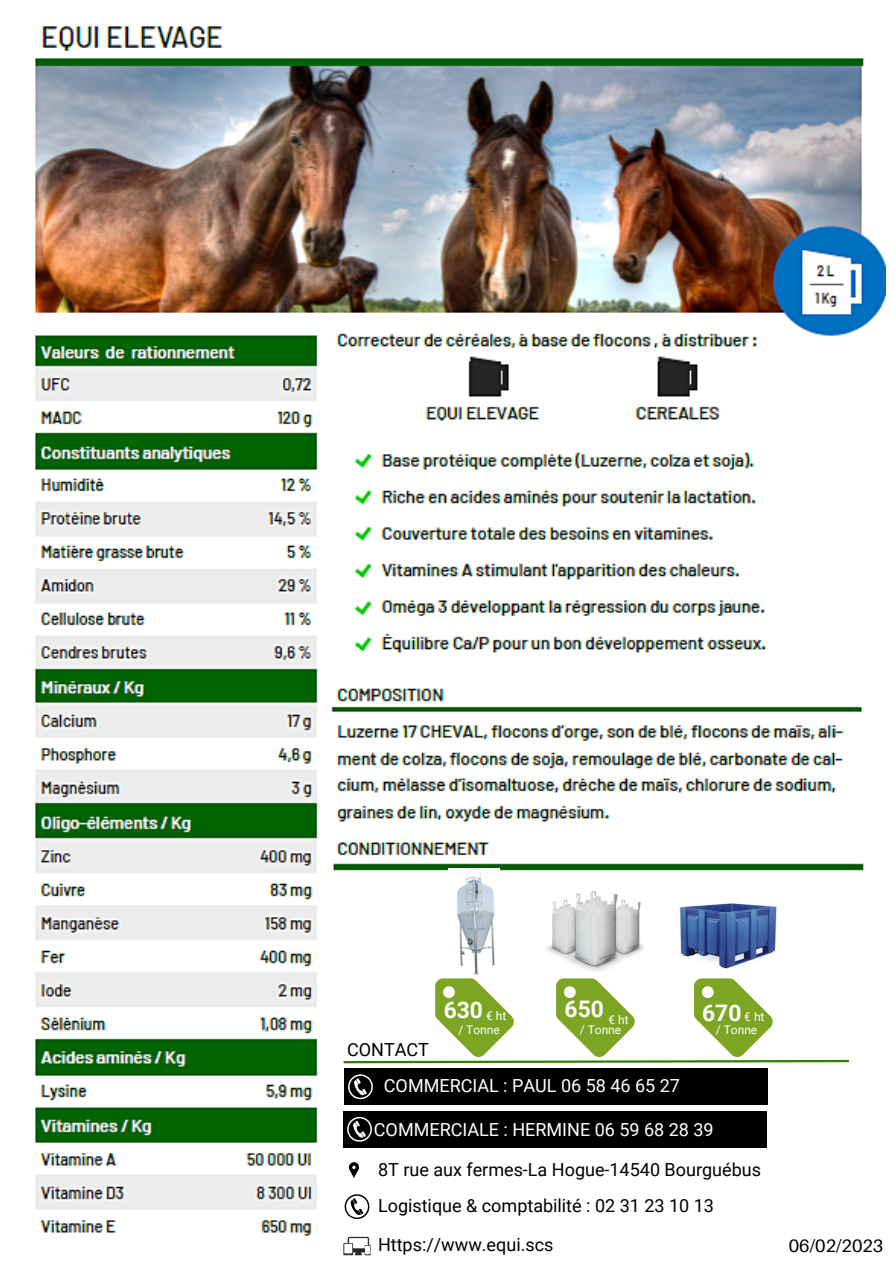
<style>
.page{position:relative;width:894px;height:1264px;background:#fff}
.page>*{position:absolute;margin:0;border:0;box-sizing:border-box;transform-origin:0 0}
.t1{font:700 22.8px "Roboto";color:#fff}
.t2{font:18px/36.3px "Roboto";color:#000}
.t3{font:18px "Roboto";color:#fff}
.t4{font:18px "Aileron";color:#000}
.t5{font:12px "Roboto";color:#fff}
.s1{font-weight:400;font-size:12px}
</style>
<div class="page">
<img style="left:35px;top:26px;width:850px;height:1210px">
<div style="left:343px;top:883px;width:506px;height:163px;background:#fff"></div>
<img style="left:679px;top:903px;width:98px;height:66px">
<img style="left:546px;top:873px;width:97px;height:98px">
<img style="left:449px;top:869px;width:50px;height:106px">
<div style="left:328px;top:1058px;width:565px;height:205px;background:#fff"></div>
<svg style="left:342px;top:978px;width:508px;height:86px"></svg>
<svg style="left:349px;top:1162px;width:10px;height:15px"></svg>
<svg style="left:344px;top:1194px;width:25px;height:24px"></svg>
<img style="left:343px;top:1236px;width:27px;height:20px">
<div style="left:344px;top:1068px;width:423px;height:36px;background:#000"></div>
<svg style="left:348px;top:1074px;width:25px;height:25px"></svg>
<div style="left:343px;top:1110px;width:423px;height:37px;background:#000"></div>
<svg style="left:347px;top:1116px;width:25px;height:26px"></svg>
<p class="t2" style="left:347px;top:1031px;width:83px">CONTACT</p>
<p class="t1" style="left:443px;top:996px;width:64px">630 <sub>€</sub> <sub>ht</sub></p>
<p class="t5" style="left:458px;top:1023px;width:43px">/ Tonne</p>
<p class="t1" style="left:564px;top:996px;width:65px">650 <sub>€</sub> <sub>ht</sub></p>
<p class="t5" style="left:579px;top:1023px;width:43px">/ Tonne</p>
<p class="t1" style="left:702px;top:999px;width:64px">670 <span class="s1">€ ht</span></p>
<p class="t5" style="left:715px;top:1023px;width:43px">/ Tonne</p>
<p class="t3" style="left:384px;top:1075px;width:297px">COMMERCIAL : PAUL 06 58 46 65 27</p>
<p class="t3" style="left:374px;top:1119px;width:341px">COMMERCIALE : HERMINE 06 59 68 28 39</p>
<p class="t2" style="left:378px;top:1151px;width:384px">8T rue aux fermes-La Hogue-14540 Bourguébus<br>Logistique &amp; comptabilité : 02 31 23 10 13</p>
<p class="t2" style="left:378px;top:1227px;width:177px">Https://www.equi.scs</p>
<p class="t4" style="left:788px;top:1234px;width:96px">06/02/2023</p>
</div>
